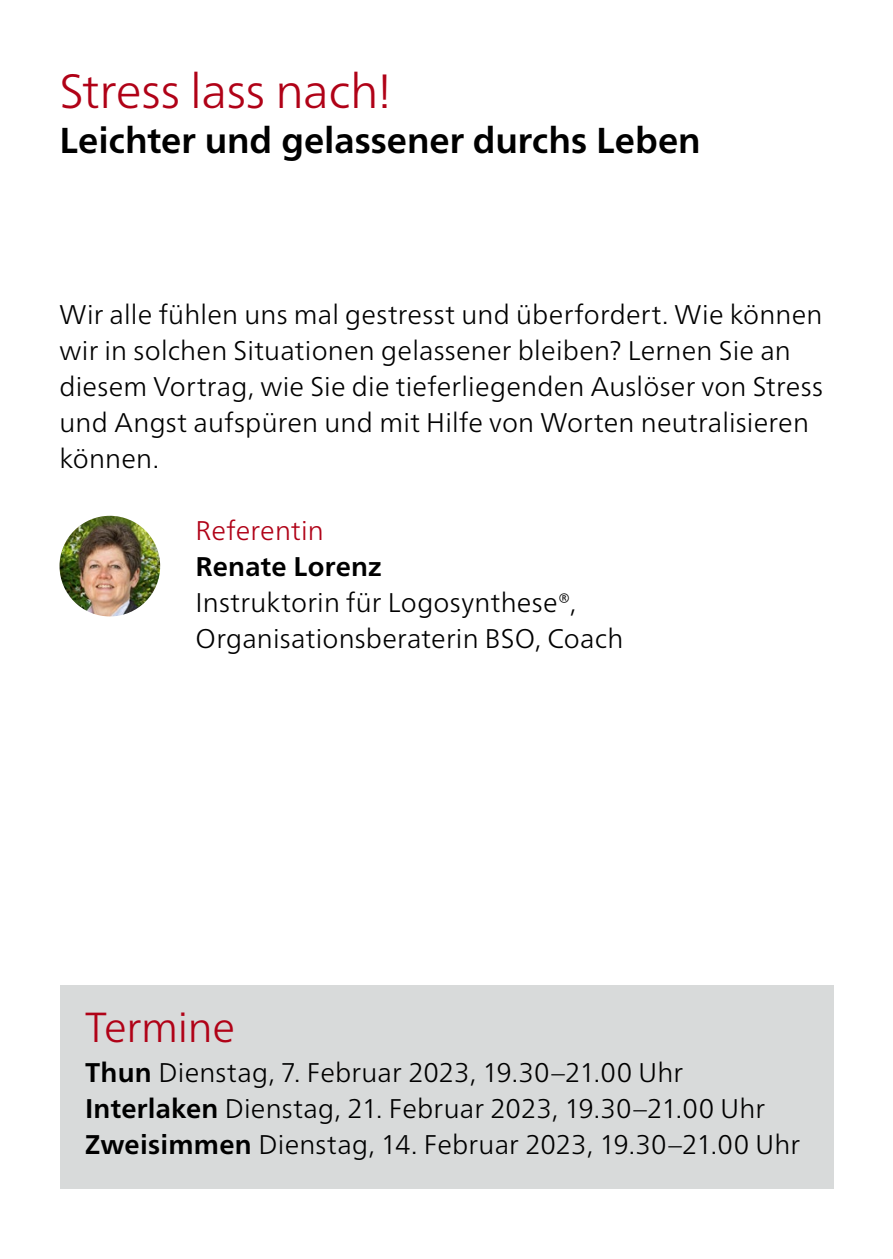
<style>
.page{position:relative;width:893px;height:1259px;background:#fff}
.page>*{position:absolute;margin:0;border:0;box-sizing:border-box;transform-origin:0 0}
.t1{font:300 48px "Frutiger Neue LTW1 G";letter-spacing:-.01em;color:#b00217}
.t2{font:300 42px "Frutiger Neue LTW1 G";letter-spacing:-.01em;color:#b00217}
.t3{font:700 36px "Frutiger Neue LTW1 G";color:#000}
.t4{font:300 27px/36px "Frutiger Neue LTW1 G";letter-spacing:.01em;color:#000}
.t5{font:700 27px "Frutiger Neue LTW1 G";letter-spacing:.01em;color:#000}
.t6{font:300 27px "Frutiger Neue LTW1 G";letter-spacing:.005em;color:#b00217}
.s1{font-weight:700}
</style>
<div class="page">
<div style="left:60px;top:984px;width:773px;height:204px;background:#d8dada"></div>
<img style="left:60px;top:516px;width:100px;height:100px;border-radius:50px">
<h1 class="t1" style="left:60px;top:62px;width:334px">Stress lass nach!</h1>
<h3 class="t3" style="left:60px;top:119px;width:643px">Leichter und gelassener durchs Leben</h3>
<p class="t4" style="left:60px;top:296px;width:765px">Wir alle fühlen uns mal gestresst und überfordert. Wie können wir in solchen Situationen gelassener bleiben? Lernen Sie an diesem Vortrag, wie Sie die tieferliegenden Auslöser von Stress und Angst aufspüren und mit Hilfe von Worten neutralisieren können.</p>
<p class="t6" style="left:196px;top:514px;width:130px">Referentin</p>
<p class="t5" style="left:196px;top:551px;width:188px">Renate Lorenz</p>
<p class="t4" style="left:196px;top:584px;width:429px">Instruktorin für Logosynthese®,<br>Organisationsberaterin BSO, Coach</p>
<h2 class="t2" style="left:85px;top:1002px;width:151px">Termine</h2>
<p class="t4" style="left:85px;top:1054px;width:716px"><span class="s1">Thun</span> Dienstag, 7. Februar 2023, 19.30–21.00 Uhr<br><span class="s1">Interlaken</span> Dienstag, 21. Februar 2023, 19.30–21.00 Uhr<br><span class="s1">Zweisimmen</span> Dienstag, 14. Februar 2023, 19.30–21.00 Uhr</p>
</div>
